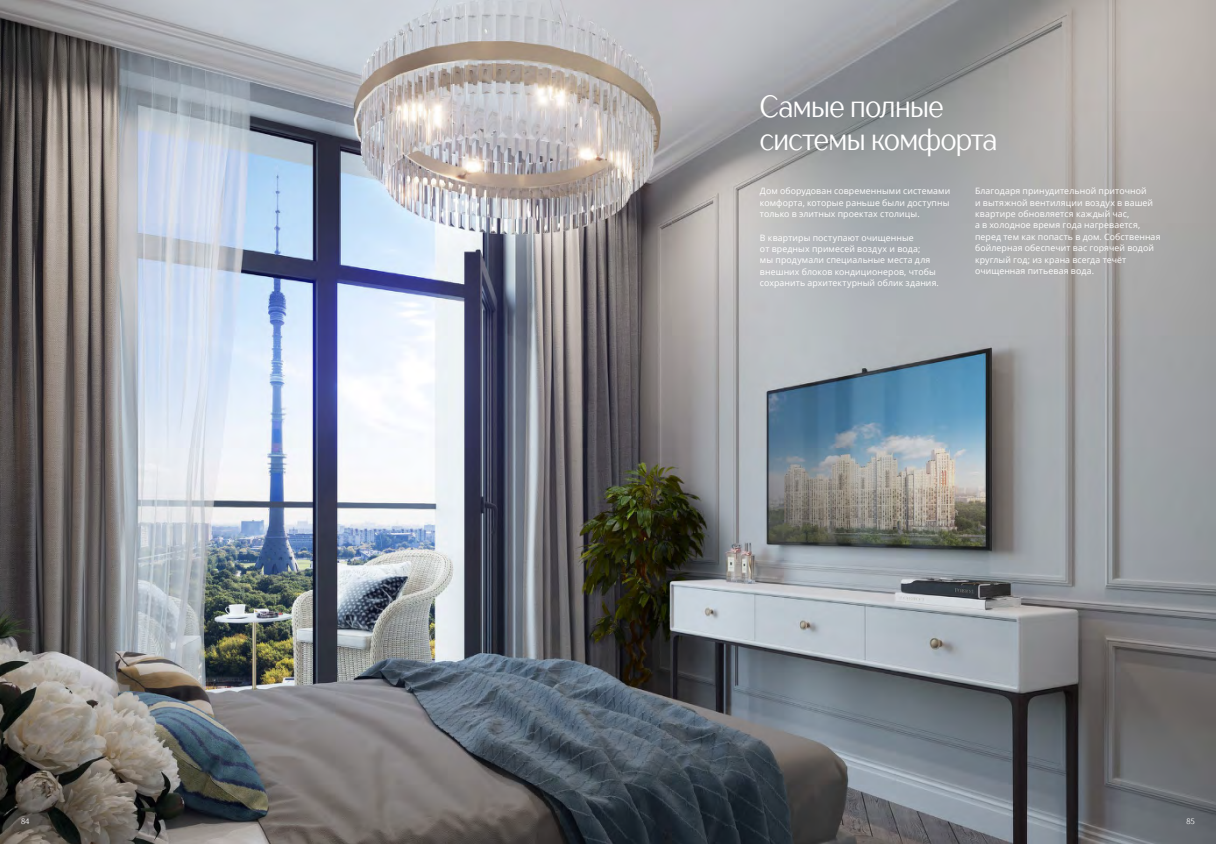
<style>
.page{position:relative;width:1216px;height:844px;background:#fff}
.page>*{position:absolute;margin:0;border:0;box-sizing:border-box;transform-origin:0 0}
.t1{font:30.62px/32.6px "TT Drugs Condensed";letter-spacing:-.02em;color:#fff}
.t2{font:8.75px/11.4px "Open Sans";letter-spacing:.01em;color:#fff}
.t3{font:7.88px "TT Drugs Condensed";color:#fff}
</style>
<div class="page">
<img style="left:0;top:0;width:1215px;height:843px">
<h1 class="t1" style="left:760px;top:90px;width:239px">Самые полные системы комфорта</h1>
<p class="t2" style="left:760px;top:185px;width:192px;text-align:justify">Дом оборудован современными системами комфорта, которые раньше были доступны только в элитных проектах столицы.</p>
<p class="t2" style="left:760px;top:231px;width:180px">В квартиры поступают очищенные<br>от вредных примесей воздух и вода;<br>мы продумали специальные места для внешних блоков кондиционеров, чтобы сохранить архитектурный облик здания.</p>
<p class="t2" style="left:975px;top:185px;width:187px">Благодаря принудительной приточной<br>и вытяжной вентиляции воздух в вашей квартире обновляется каждый час,<br>а в холодное время года нагревается, перед тем как попасть в дом. Собственная бойлерная обеспечит вас горячей водой круглый год; из крана всегда течёт очищенная питьевая вода.</p>
<p class="t3" style="left:21px;top:815px;width:10px">84</p>
<p class="t3" style="left:1186px;top:815px;width:10px">85</p>
</div>
